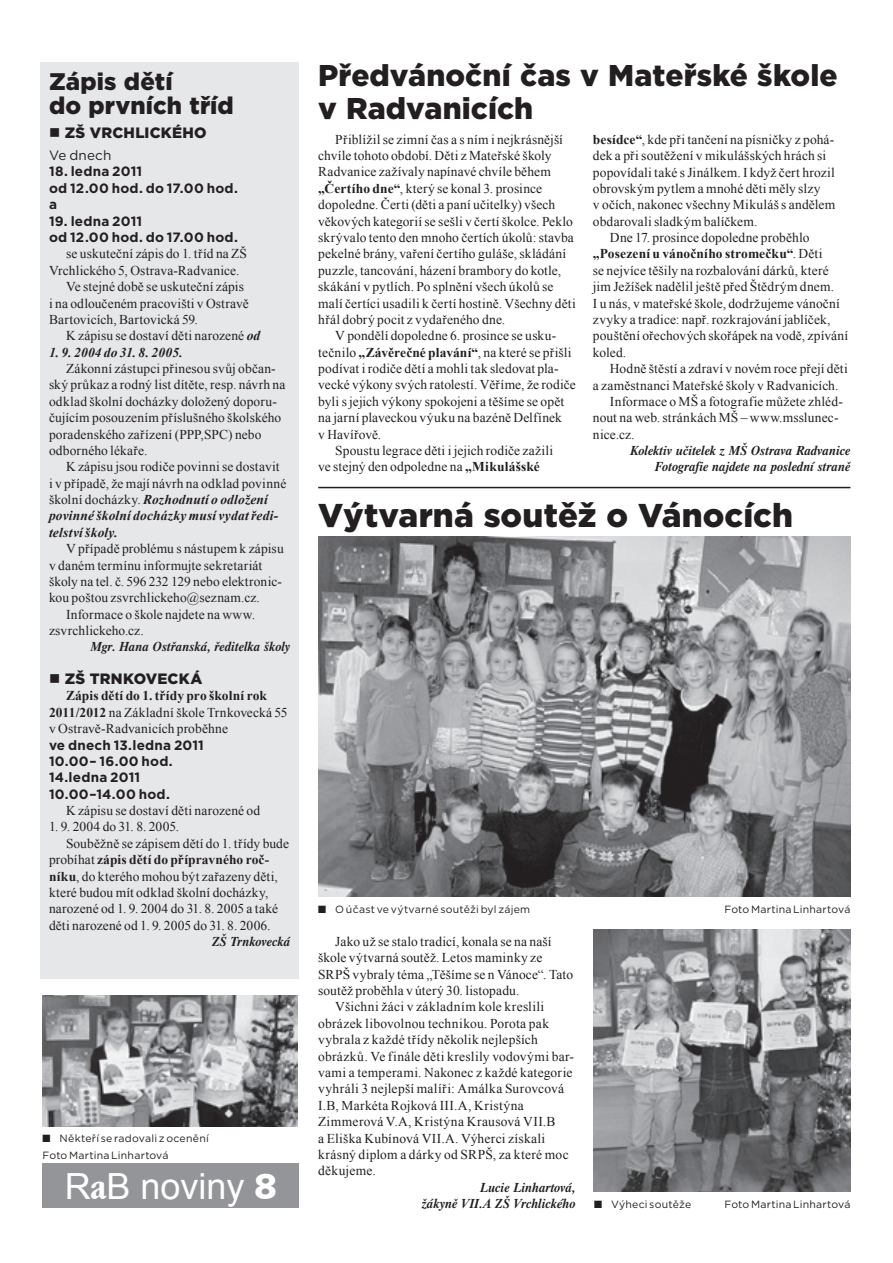
<style>
.page{position:relative;width:893px;height:1263px;background:#fff}
.page>*{position:absolute;margin:0;border:0;box-sizing:border-box;transform-origin:0 0}
.t1{font:36px "Arial";color:#fff}
.t2{font:900 33px "Gotham";color:#231f20}
.t3{font:900 30px/33px "Gotham";letter-spacing:.005em;color:#231f20}
.t4{font:900 24px/24px "Gotham";letter-spacing:.005em;color:#231f20}
.t5{font:900 15px "Gotham";letter-spacing:.015em;color:#231f20}
.t6{font:13.5px/16.4px "Times New Roman";letter-spacing:.01em;color:#231f20}
.t7{font:italic 700 13.5px/16.4px "Dutch 801 Rm BTCE";letter-spacing:.005em;color:#231f20;text-align:right;scale:.95 1}
.t8{font:700 13.5px/16.4px "Gotham";letter-spacing:.015em;color:#231f20}
.t9{font:700 13.5px "Times New Roman";letter-spacing:.01em;color:#231f20}
.t10{font:italic 700 13.5px "Times New Roman";letter-spacing:.01em;color:#231f20}
.t11{font:13.5px "Gotham";letter-spacing:.015em;color:#231f20}
.t12{font:10.5px/16.4px "Gotham";letter-spacing:.02em;color:#231f20}
.s1{font-weight:700;font-style:italic}
.s2{font-weight:700}
.s3{font-weight:400}
.s4{font-family:"Dixieland Normal"}
.s5{font-family:"Garamond IT Cby BT";font-weight:700;font-stretch:condensed}
.s6{font-family:"Humanist 531 BT Black A"}
</style>
<div class="page">
<div style="left:43px;top:1163px;width:256px;height:45px;background:#939598"></div>
<div style="left:40px;top:62px;width:259px;height:917px;background:#e6e7e9"></div>
<img style="left:43px;top:996px;width:254px;height:130px">
<img style="left:318px;top:537px;width:532px;height:360px">
<img style="left:594px;top:929px;width:256px;height:262px">
<hr style="left:318px;top:487px;width:532px;height:1px;background:#231f20">
<h3 class="t4" style="left:49px;top:69px;width:186px">Zápis dětí<br>do prvních tříd</h3>
<p class="t5" style="left:49px;top:122px;width:159px">■ ZŠ VRCHLICKÉHO</p>
<p class="t11" style="left:49px;top:147px;width:64px">Ve dnech</p>
<p class="t8" style="left:49px;top:163px;width:190px">18. ledna 2011<br>od 12.00 hod. do 17.00 hod. a</p>
<p class="t8" style="left:49px;top:213px;width:190px">19. ledna 2011<br>od 12.00 hod. do 17.00 hod.</p>
<p class="t6" style="left:66px;top:245px;width:183px">se uskuteční zápis do 1. tříd na ZŠ</p>
<p class="t6" style="left:49px;top:262px;width:192px">Vrchlického 5, Ostrava-Radvanice.</p>
<p class="t6" style="left:66px;top:278px;width:180px">Ve stejné době se uskuteční zápis</p>
<p class="t6" style="left:49px;top:295px;width:201px">i na odloučeném pracovišti v Ostravě</p>
<p class="t6" style="left:49px;top:311px;width:150px">Bartovicích, Bartovická 59.</p>
<p class="t6" style="left:66px;top:327px;width:196px">K zápisu se dostaví děti narozené <span class="s1">od</span></p>
<p class="t10" style="left:49px;top:343px;width:135px">1. 9. 2004 do 31. 8. 2005.</p>
<p class="t6" style="left:49px;top:360px;width:238px;text-indent:17px">Zákonní zástupci přinesou svůj občan&shy;ský průkaz a rodný list dítěte, resp. návrh na odklad školní docházky doložený doporu&shy;čujícím posouzením příslušného školského poradenského zařízení (PPP,SPC) nebo odborného lékaře.</p>
<p class="t6" style="left:49px;top:458px;width:239px;text-indent:17px">K zápisu jsou rodiče povinni se dostavit i v případě, že mají návrh na odklad povinné školní docházky. <span class="s1">Rozhodnutí o odložení povinné školní docházky musí vydat ředi&shy;telství školy.</span></p>
<p class="t6" style="left:66px;top:540px;width:219px">V případě problému s nástupem k zápisu</p>
<p class="t6" style="left:49px;top:557px;width:215px">v daném termínu informujte sekretariát</p>
<p class="t6" style="left:49px;top:573px;width:235px">školy na tel. č. 596 232 129 nebo elektronic-</p>
<p class="t6" style="left:49px;top:589px;width:213px">kou poštou zsvrchlickeho@seznam.cz.</p>
<p class="t6" style="left:66px;top:606px;width:191px">Informace o škole najdete na www.</p>
<p class="t6" style="left:49px;top:622px;width:96px">zsvrchlickeho.cz.</p>
<p class="t7" style="left:91px;top:638px;width:212px">Mgr. Hana Ostřanská, ředitelka školy</p>
<p class="t5" style="left:49px;top:668px;width:155px">■ ZŠ TRNKOVECKÁ</p>
<p class="t6" style="left:49px;top:687px;width:240px;text-indent:17px"><span class="s2">Zápis dětí do 1. třídy pro školní rok<br>2011/2012</span> na Základní škole Trnkovecká 55 v Ostravě-Radvanicích proběhne</p>
<p class="t8" style="left:49px;top:736px;width:156px">ve dnech 13.ledna 2011<br>10.00– 16.00 hod.<br>14.ledna 2011<br>10.00–14.00 hod.</p>
<p class="t6" style="left:66px;top:802px;width:196px">K zápisu se dostaví děti narozené od</p>
<p class="t6" style="left:49px;top:818px;width:132px">1. 9. 2004 do 31. 8. 2005.</p>
<p class="t6" style="left:66px;top:835px;width:225px">Souběžně se zápisem dětí do 1. třídy bude</p>
<p class="t9" style="left:49px;top:850px;width:222px"><span class="s3">probíhat</span> zápis dětí do přípravného roč-</p>
<p class="t6" style="left:49px;top:868px;width:230px"><span class="s2">níku</span>, do kterého mohou být zařazeny děti,</p>
<p class="t6" style="left:49px;top:884px;width:221px">které budou mít odklad školní docházky,</p>
<p class="t6" style="left:49px;top:900px;width:231px">narozené od 1. 9. 2004 do 31. 8. 2005 a také</p>
<p class="t6" style="left:49px;top:917px;width:223px">děti narozené od 1. 9. 2005 do 31. 8. 2006.</p>
<p class="t7" style="left:212px;top:933px;width:84px">ZŠ Trnkovecká</p>
<p class="t12" style="left:43px;top:1130px;width:168px"><span class="s4">Q</span> Někteří se radovali z ocenění<br>Foto Martina Linhartová</p>
<h1 class="t1" style="left:65px;top:1163px;width:214px">R<span class="s5">a</span>B noviny <span class="s6">8</span></h1>
<h3 class="t3" style="left:318px;top:58px;width:521px">Předvánoční čas v M ateřské škole v Radvanicích</h3>
<p class="t6" style="left:318px;top:131px;width:259px;text-indent:17px">Přiblížil se zimní čas a s ním i nejkrásnější chvíle tohoto období. Děti z Mateřské školy Radvanice zažívaly napínavé chvíle během <span class="s2">„Čertího dne“</span>, který se konal 3. prosince dopoledne. Čerti (děti a paní učitelky) všech věkových kategorií se sešli v čertí školce. Peklo skrývalo tento den mnoho čertích úkolů: stavba pekelné brány, vaření čertího guláše, skládání puzzle, tancování, házení brambory do kotle, skákání v pytlích. Po splnění všech úkolů se malí čertíci usadili k čertí hostině. Všechny děti hřál dobrý pocit z vydařeného dne.</p>
<p class="t6" style="left:335px;top:327px;width:222px">V pondělí dopoledne 6. prosince se usku-</p>
<p class="t6" style="left:318px;top:344px;width:255px">tečnilo <span class="s2">„Závěrečné plavání“</span>, na které se přišli</p>
<p class="t6" style="left:318px;top:360px;width:242px">podívat i rodiče dětí a mohli tak sledovat pla-</p>
<p class="t6" style="left:318px;top:376px;width:259px">vecké výkony svých ratolestí. Věříme, že rodiče</p>
<p class="t6" style="left:318px;top:393px;width:247px">byli s jejich výkony spokojeni a těšíme se opět</p>
<p class="t6" style="left:318px;top:409px;width:245px">na jarní plaveckou výuku na bazéně Delfínek</p>
<p class="t6" style="left:318px;top:426px;width:65px">v Havířově.</p>
<p class="t6" style="left:335px;top:442px;width:219px">Spoustu legrace děti i jejich rodiče zažili</p>
<p class="t6" style="left:318px;top:458px;width:223px">ve stejný den odpoledne na <span class="s2">„Mikulášské</span></p>
<p class="t6" style="left:593px;top:131px;width:243px"><span class="s2">besídce“</span>, kde při tančení na písničky z pohá-</p>
<p class="t6" style="left:593px;top:147px;width:235px">dek a při soutěžení v mikulášských hrách si</p>
<p class="t6" style="left:593px;top:164px;width:243px">popovídali také s Jinálkem. I když čert hrozil</p>
<p class="t6" style="left:593px;top:180px;width:229px">obrovským pytlem a mnohé děti měly slzy</p>
<p class="t6" style="left:593px;top:196px;width:244px">v očích, nakonec všechny Mikuláš s andělem</p>
<p class="t6" style="left:593px;top:213px;width:166px">obdarovali sladkým balíčkem.</p>
<p class="t6" style="left:610px;top:229px;width:201px">Dne 17. prosince dopoledne proběhlo</p>
<p class="t9" style="left:593px;top:245px;width:231px">„Posezení u vánočního stromečku“<span class="s3">. Děti</span></p>
<p class="t6" style="left:593px;top:262px;width:237px">se nejvíce těšily na rozbalování dárků, které</p>
<p class="t6" style="left:593px;top:278px;width:243px">jim Ježíšek nadělil ještě před Štědrým dnem.</p>
<p class="t6" style="left:593px;top:295px;width:249px">I u nás, v mateřské škole, dodržujeme vánoční</p>
<p class="t6" style="left:593px;top:311px;width:239px">zvyky a tradice: např. rozkrajování jablíček,</p>
<p class="t6" style="left:593px;top:327px;width:257px">pouštění ořechových skořápek na vodě, zpívání</p>
<p class="t6" style="left:593px;top:344px;width:35px">koled.</p>
<p class="t6" style="left:610px;top:360px;width:239px">Hodně štěstí a zdraví v novém roce přejí děti</p>
<p class="t6" style="left:593px;top:377px;width:247px">a zaměstnanci Mateřské školy v Radvanicích.</p>
<p class="t6" style="left:610px;top:393px;width:234px">Informace o MŠ a fotografie můžete zhléd-</p>
<p class="t6" style="left:593px;top:409px;width:247px">nout na web. stránkách MŠ – www.msslunec-</p>
<p class="t6" style="left:593px;top:426px;width:43px">nice.cz.</p>
<p class="t7" style="left:630px;top:442px;width:233px">Kolektiv učitelek z MŠ Ostrava Radvanice<br>Fotografie najdete na poslední straně</p>
<h2 class="t2" style="left:318px;top:492px;width:476px">Výtvarná soutěž o Vánocích</h2>
<p class="t12" style="left:318px;top:901px;width:213px"><span class="s4">Q</span> O účast ve výtvarné soutěži byl zájem</p>
<p class="t12" style="left:724px;top:901px;width:128px">Foto Martina Linhartová</p>
<p class="t6" style="left:335px;top:933px;width:218px">Jako už se stalo tradicí, konala se na naší</p>
<p class="t6" style="left:318px;top:949px;width:226px">škole výtvarná soutěž. Letos maminky ze</p>
<p class="t6" style="left:318px;top:966px;width:256px">SRPŠ vybraly téma „Těšíme se n Vánoce“. Tato</p>
<p class="t6" style="left:318px;top:982px;width:203px">soutěž proběhla v úterý 30. listopadu.</p>
<p class="t6" style="left:335px;top:998px;width:211px">Všichni žáci v základním kole kreslili</p>
<p class="t6" style="left:318px;top:1015px;width:232px">obrázek libovolnou technikou. Porota pak</p>
<p class="t6" style="left:318px;top:1031px;width:221px">vybrala z každé třídy několik nejlepších</p>
<p class="t6" style="left:318px;top:1048px;width:257px">obrázků. Ve finále děti kreslily vodovými bar-</p>
<p class="t6" style="left:318px;top:1064px;width:256px">vami a temperami. Nakonec z každé kategorie</p>
<p class="t6" style="left:318px;top:1080px;width:247px">vyhráli 3 nejlepší malíři: Amálka Surovcová</p>
<p class="t6" style="left:318px;top:1097px;width:207px">I.B, Markéta Rojková III.A, Kristýna</p>
<p class="t6" style="left:318px;top:1113px;width:239px">Zimmerová V.A, Kristýna Krausová VII.B</p>
<p class="t6" style="left:318px;top:1129px;width:229px">a Eliška Kubínová VII.A. Výherci získali</p>
<p class="t6" style="left:318px;top:1146px;width:252px">krásný diplom a dárky od SRPŠ, za které moc</p>
<p class="t6" style="left:318px;top:1162px;width:59px">děkujeme.</p>
<p class="t7" style="left:422px;top:1178px;width:163px">Lucie Linhartová,<br>žákyně VII.A ZŠ Vrchlického</p>
<p class="t12" style="left:594px;top:1196px;width:99px"><span class="s4">Q</span> Výheci soutěže</p>
<p class="t12" style="left:724px;top:1196px;width:128px">Foto Martina Linhartová</p>
</div>
